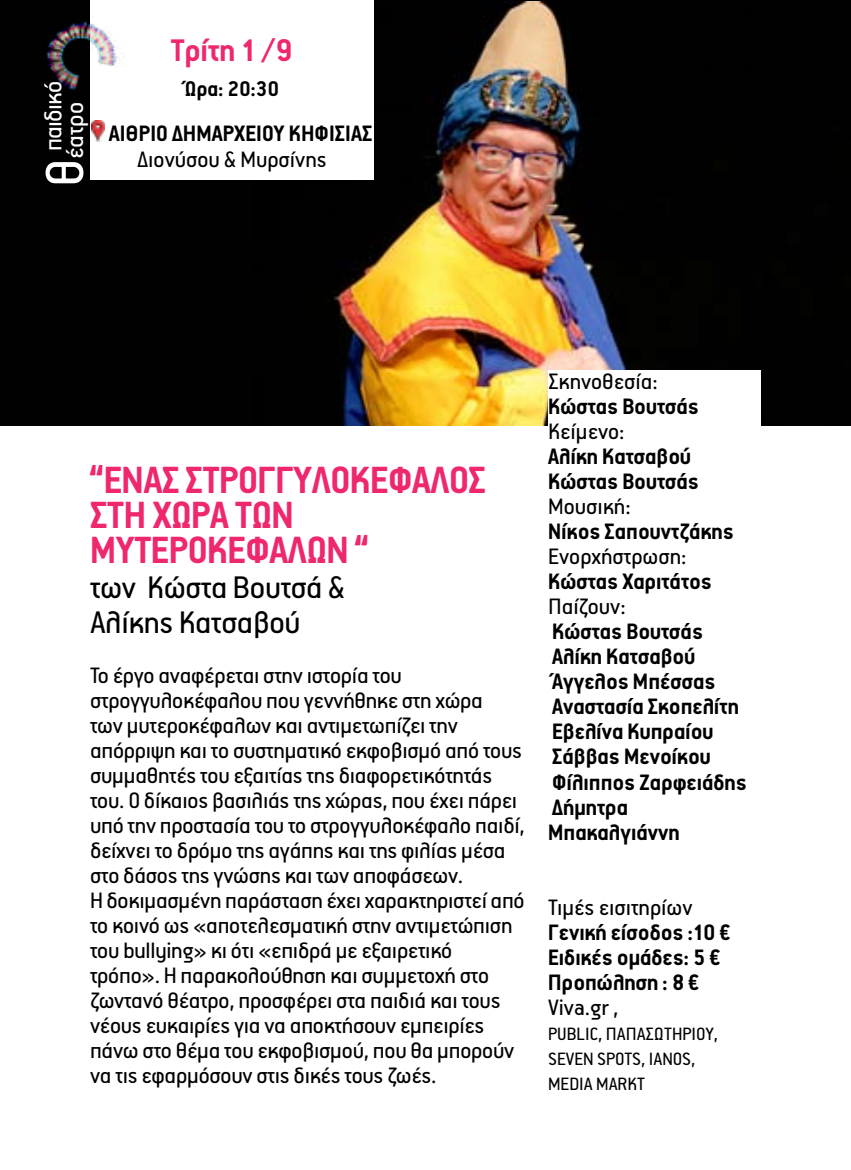
<style>
.page{position:relative;width:851px;height:1170px;background:#fff}
.page>*{position:absolute;margin:0;border:0;box-sizing:border-box;transform-origin:0 0}
.t1{font:700 42.5px/35px "PF Premier Text";letter-spacing:-.01em;color:#ee276f}
.t2{font:35px/35px "PF Premier Text";letter-spacing:-.01em;color:#000}
.t3{font:700 35px "PF Premier Text";color:#ee276f}
.t4{font:27.5px "PF Premier Text";letter-spacing:-.025em;color:#fff}
.t5{font:25px/25px "PF Premier Text";letter-spacing:-.01em;color:#000}
.t6{font:700 25px/25px "PF Premier Text";color:#000}
.t7{font:700 23.75px "PF Premier Text";color:#000}
.t8{font:20px/25px "PF Premier Text";color:#000}
.s1{font-size:60px}
</style>
<div class="page">
<div style="left:0;top:0;width:850px;height:425px;background:#010101"></div>
<img style="left:333px;top:2px;width:428px;height:423px">
<div style="left:90px;top:0;width:283px;height:180px;background:#fff"></div>
<img style="left:91px;top:120px;width:14px;height:21px">
<img style="left:46px;top:21px;width:78px;height:69px">
<div style="left:548px;top:370px;width:212px;height:799px;background:#fff"></div>
<p class="t4" style="left:40px;top:151px;width:72px;rotate:-90deg">παιδικό</p>
<p class="t4" style="left:61px;top:186px;width:86px;rotate:-90deg"><span class="s1">θ</span>έατρο</p>
<h2 class="t3" style="left:171px;top:33px;width:124px">Τρίτη 1 /9</h2>
<p class="t7" style="left:185px;top:77px;width:96px">Ώρα: 20:30</p>
<p class="t6" style="left:109px;top:121px;width:265px">ΑΙΘΡΙΟ ΔΗΜΑΡΧΕΙΟΥ ΚΗΦΙΣΙΑΣ</p>
<p class="t5" style="left:137px;top:146px;width:191px">Διονύσου &amp; Μυρσίνης</p>
<h1 class="t1" style="left:90px;top:462px;width:397px">“ΕΝΑΣ ΣΤΡΟΓΓΥΛΟΚΕΦΑΛΟΣ<br>ΣΤΗ ΧΩΡΑ ΤΩΝ<br>ΜΥΤΕΡΟΚΕΦΑΛΩΝ “</h1>
<h2 class="t2" style="left:90px;top:569px;width:256px">των Κώστα Βουτσά &amp;<br>Αλίκης Κατσαβού</h2>
<p class="t5" style="left:90px;top:662px;width:436px">Το έργο αναφέρεται στην ιστορία του στρογγυλοκέφαλου που γεννήθηκε στη χώρα<br>των μυτεροκέφαλων και αντιμετωπίζει την απόρριψη και το συστηματικό εκφοβισμό από τους συμμαθητές του εξαιτίας της διαφορετικότητάς του. Ο δίκαιος βασιλιάς της χώρας, που έχει πάρει υπό την προστασία του το στρογγυλοκέφαλο παιδί, δείχνει το δρόμο της αγάπης και της φιλίας μέσα στο δάσος της γνώσης και των αποφάσεων.<br>Η δοκιμασμένη παράσταση έχει χαρακτηριστεί από το κοινό ως «αποτελεσματική στην αντιμετώπιση του bullying» κι ότι «επιδρά με εξαιρετικό τρόπο». Η παρακολούθηση και συμμετοχή στο ζωντανό θέατρο, προσφέρει στα παιδιά και τους νέους ευκαιρίες για να αποκτήσουν εμπειρίες πάνω στο θέμα του εκφοβισμού, που θα μπορούν να τις εφαρμόσουν στις δικές τους ζωές.</p>
<p class="t5" style="left:548px;top:369px;width:111px">Σκηνοθεσία:</p>
<p class="t6" style="left:548px;top:394px;width:152px">Κώστας Βουτσάς</p>
<p class="t5" style="left:548px;top:419px;width:78px">Κείμενο:</p>
<p class="t6" style="left:548px;top:444px;width:152px">Αλίκη Κατσαβού<br>Κώστας Βουτσάς</p>
<p class="t5" style="left:548px;top:494px;width:84px">Μουσική:</p>
<p class="t6" style="left:548px;top:519px;width:187px">Νίκος Σαπουντζάκης</p>
<p class="t5" style="left:548px;top:544px;width:140px">Ενορχήστρωση:</p>
<p class="t6" style="left:548px;top:569px;width:165px">Κώστας Χαριτάτος</p>
<p class="t5" style="left:548px;top:594px;width:79px">Παίζουν:</p>
<p class="t6" style="left:548px;top:619px;width:200px">Κώστας Βουτσάς<br>Αλίκη Κατσαβού<br>Άγγελος Μπέσσας<br>Αναστασία Σκοπελίτη<br>Εβελίνα Κυπραίου<br>Σάββας Μενοίκου<br>Φίλιππος Ζαρφειάδης<br>Δήμητρα<br>Μπακαλγιάννη</p>
<p class="t5" style="left:548px;top:894px;width:146px">Τιμές εισιτηρίων</p>
<p class="t6" style="left:548px;top:919px;width:184px">Γενική είσοδος :10 €<br>Ειδικές ομάδες: 5 €<br>Προπώληση : 8 €</p>
<p class="t5" style="left:548px;top:994px;width:72px">viva.gr ,</p>
<p class="t8" style="left:548px;top:1020px;width:171px">PUBLIC, ΠΑΠΑΣΩΤΗΡΙΟΥ,<br>SEVEN SPOTS, IANOS,<br>MEDIA MARKT</p>
</div>
